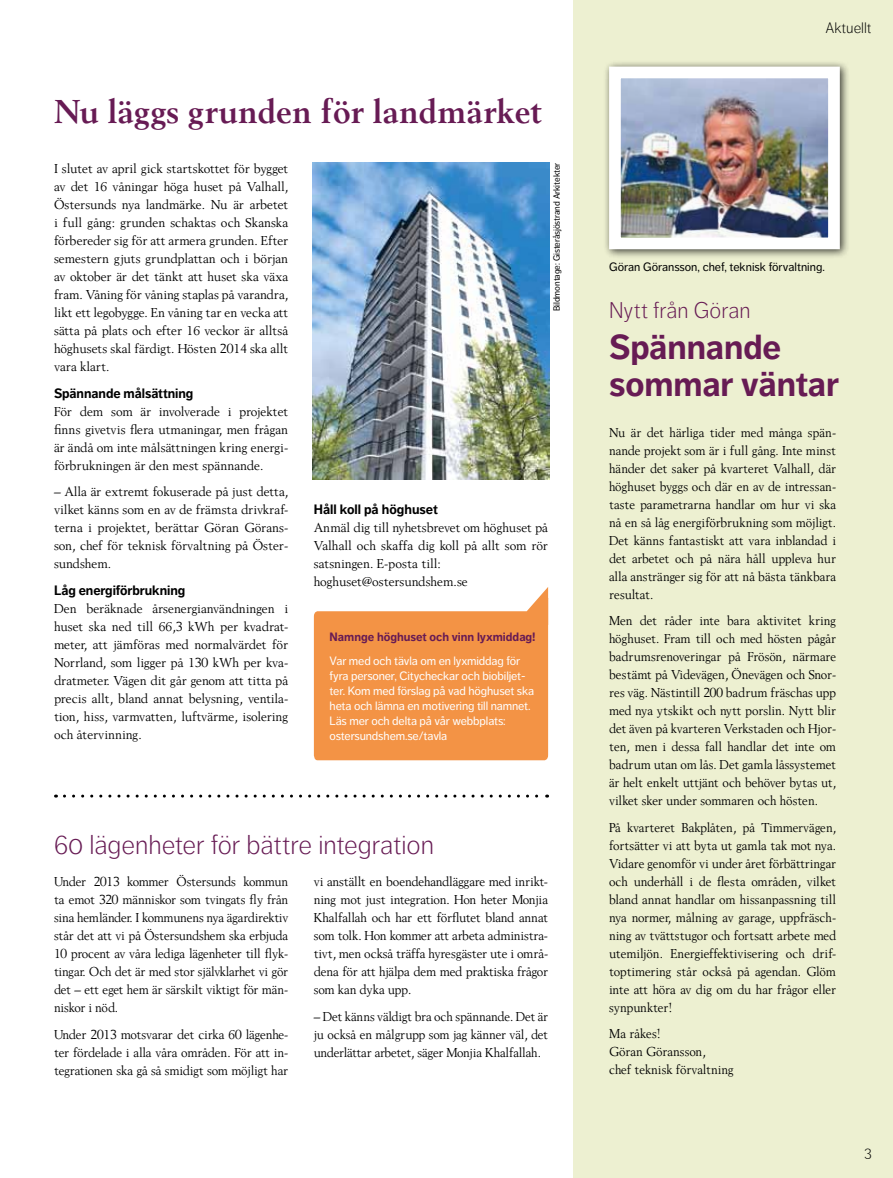
<style>
.page{position:relative;width:893px;height:1178px;background:#fff}
.page>*{position:absolute;margin:0;border:0;box-sizing:border-box;transform-origin:0 0}
.t1{font:700 34.5px "Berling";color:#671b54}
.t2{font:700 34.5px/37.5px "Dagny Pro";letter-spacing:-.005em;color:#671b54}
.t3{font:300 27px "Dagny Pro";letter-spacing:-.005em;color:#671b54}
.t4{font:300 22.5px "Dagny Pro";letter-spacing:-.005em;color:#671b54}
.t5{font:300 15px "Dagny Pro";color:#000}
.t6{font:13.5px/18px "Berling";letter-spacing:-.015em;color:#000;text-align:justify}
.t7{font:700 13.5px "Dagny Pro";letter-spacing:-.005em;color:#000}
.t8{font:12px/15px "Dagny Pro";letter-spacing:-.01em;color:#fff}
.t9{font:12px "Dagny Pro";color:#000}
.t10{font:700 12px "Dagny Pro";color:#671b54}
.t11{font:9px "Dagny Pro";letter-spacing:-.01em;color:#000}
</style>
<div class="page">
<div style="left:574px;top:0;width:319px;height:1178px;background:#edf0d1"></div>
<svg style="left:64px;top:794px;width:484px;height:3px"></svg>
<img style="left:312px;top:163px;width:237px;height:317px">
<div style="left:603px;top:60px;width:247px;height:200px;background:#dfe2c5"></div>
<img style="left:603px;top:61px;width:243px;height:194px">
<svg style="left:314px;top:587px;width:234px;height:173px;background:#f4a15e"></svg>
<h1 class="t1" style="left:54px;top:92px;width:490px">Nu läggs grunden för landmärket</h1>
<p class="t6" style="left:54px;top:160px;width:236px">I slutet av april gick startskottet för bygget av det 16 våningar höga huset på Valhall, Östersunds nya landmärke. Nu är arbetet i full gång: grunden schaktas och Skanska förbereder sig för att armera grunden. Efter semestern gjuts grundplattan och i början av oktober är det tänkt att huset ska växa fram. Våning för våning staplas på varandra, likt ett legobygge. En våning tar en vecka att sätta på plats och efter 16 veckor är alltså höghusets skal färdigt. Hösten 2014 ska allt vara klart.</p>
<p class="t7" style="left:54px;top:385px;width:141px">Spännande målsättning</p>
<p class="t6" style="left:54px;top:402px;width:236px">För dem som är involverade i projektet finns givetvis flera utmaningar, men frågan är ändå om inte målsättningen kring energi&shy;förbrukningen är den mest spännande.</p>
<p class="t6" style="left:54px;top:483px;width:236px">– Alla är extremt fokuserade på just detta, vilket känns som en av de främsta drivkraf&shy;terna i projektet, berättar Göran Görans&shy;son, chef för teknisk förvaltning på Öster&shy;sundshem.</p>
<p class="t7" style="left:54px;top:582px;width:133px">Låg energiförbrukning</p>
<p class="t6" style="left:54px;top:599px;width:236px">Den beräknade årsenergianvändningen i huset ska ned till 66,3 kWh per kvadrat&shy;meter, att jämföras med normalvärdet för Norrland, som ligger på 130 kWh per kva&shy;dratmeter. Vägen dit går genom att titta på precis allt, bland annat belysning, ventila&shy;tion, hiss, varmvatten, luftvärme, isolering och återvinning.</p>
<p class="t11" style="left:551px;top:311px;width:150px;rotate:-90deg">Bildmontage: Gisteråsjöstrand Arkitekter</p>
<p class="t7" style="left:314px;top:501px;width:126px">Håll koll på höghuset</p>
<p class="t6" style="left:314px;top:519px;width:236px;text-align:left">Anmäl dig till nyhetsbrevet om höghuset på Valhall och skaffa dig koll på allt som rör satsningen. E-posta till: hoghuset@ostersundshem.se</p>
<p class="t10" style="left:330px;top:630px;width:208px">Namnge höghuset och vinn lyxmiddag!</p>
<p class="t8" style="left:330px;top:653px;width:206px">Var med och tävla om en lyxmiddag för fyra personer, Citycheckar och biobiljet&shy;ter. Kom med förslag på vad höghuset ska heta och lämna en motivering till namnet.<br>Läs mer och delta på vår webbplats: ostersundshem.se/tavla</p>
<h2 class="t3" style="left:54px;top:829px;width:381px">60 lägenheter för bättre integration</h2>
<p class="t6" style="left:54px;top:873px;width:236px">Under 2013 kommer Östersunds kommun ta emot 320 människor som tvingats fly från sina hemländer. I kommunens nya ägardirektiv står det att vi på Östersundshem ska erbjuda 10 procent av våra lediga lägenheter till flyk&shy;tingar. Och det är med stor självklarhet vi gör det – ett eget hem är särskilt viktigt för män&shy;niskor i nöd.</p>
<p class="t6" style="left:54px;top:1025px;width:236px">Under 2013 motsvarar det cirka 60 lägenhe&shy;ter fördelade i alla våra områden. För att in&shy;tegrationen ska gå så smidigt som möjligt har</p>
<p class="t6" style="left:314px;top:873px;width:236px">vi anställt en boendehandläggare med inrikt&shy;ning mot just integration. Hon heter Monjia Khalfallah och har ett förflutet bland annat som tolk. Hon kommer att arbeta administra&shy;tivt, men också träffa hyresgäster ute i områ&shy;dena för att hjälpa dem med praktiska frågor som kan dyka upp.</p>
<p class="t6" style="left:314px;top:1007px;width:236px">– Det känns väldigt bra och spännande. Det är ju också en målgrupp som jag känner väl, det underlättar arbetet, säger Monjia Khalfallah.</p>
<p class="t5" style="left:825px;top:20px;width:48px">Aktuellt</p>
<p class="t9" style="left:609px;top:260px;width:217px">Göran Göransson, chef, teknisk förvaltning.</p>
<h3 class="t4" style="left:609px;top:298px;width:143px">Nytt från Göran</h3>
<h1 class="t2" style="left:609px;top:328px;width:231px">Spännande sommar väntar</h1>
<p class="t6" style="left:609px;top:423px;width:229px">Nu är det härliga tider med många spän&shy;nande projekt som är i full gång. Inte minst händer det saker på kvarteret Valhall, där höghuset byggs och där en av de intressan&shy;taste parametrarna handlar om hur vi ska nå en så låg energiförbrukning som möjligt.<br>Det känns fantastiskt att vara inblandad i det arbetet och på nära håll uppleva hur alla anstränger sig för att nå bästa tänkbara resultat.</p>
<p class="t6" style="left:609px;top:612px;width:229px">Men det råder inte bara aktivitet kring höghuset. Fram till och med hösten pågår badrumsrenoveringar på Frösön, närmare bestämt på Videvägen, Önevägen och Snor&shy;res väg. Nästintill 200 badrum fräschas upp med nya ytskikt och nytt porslin. Nytt blir det även på kvarteren Verkstaden och Hjor&shy;ten, men i dessa fall handlar det inte om badrum utan om lås. Det gamla låssystemet är helt enkelt uttjänt och behöver bytas ut, vilket sker under sommaren och hösten.</p>
<p class="t6" style="left:609px;top:818px;width:229px">På kvarteret Bakplåten, på Timmervägen, fortsätter vi att byta ut gamla tak mot nya.<br>Vidare genomför vi under året förbättringar och underhåll i de flesta områden, vilket bland annat handlar om hissanpassning till nya normer, målning av garage, uppfräsch&shy;ning av tvättstugor och fortsatt arbete med utemiljön. Energieffektivisering och drif&shy;toptimering står också på agendan. Glöm inte att höra av dig om du har frågor eller synpunkter!</p>
<p class="t6" style="left:609px;top:1025px;width:126px;text-align:left">Ma råkes!<br>Göran Göransson,<br>chef teknisk förvaltning</p>
<p class="t5" style="left:864px;top:1143px;width:9px">3</p>
</div>
